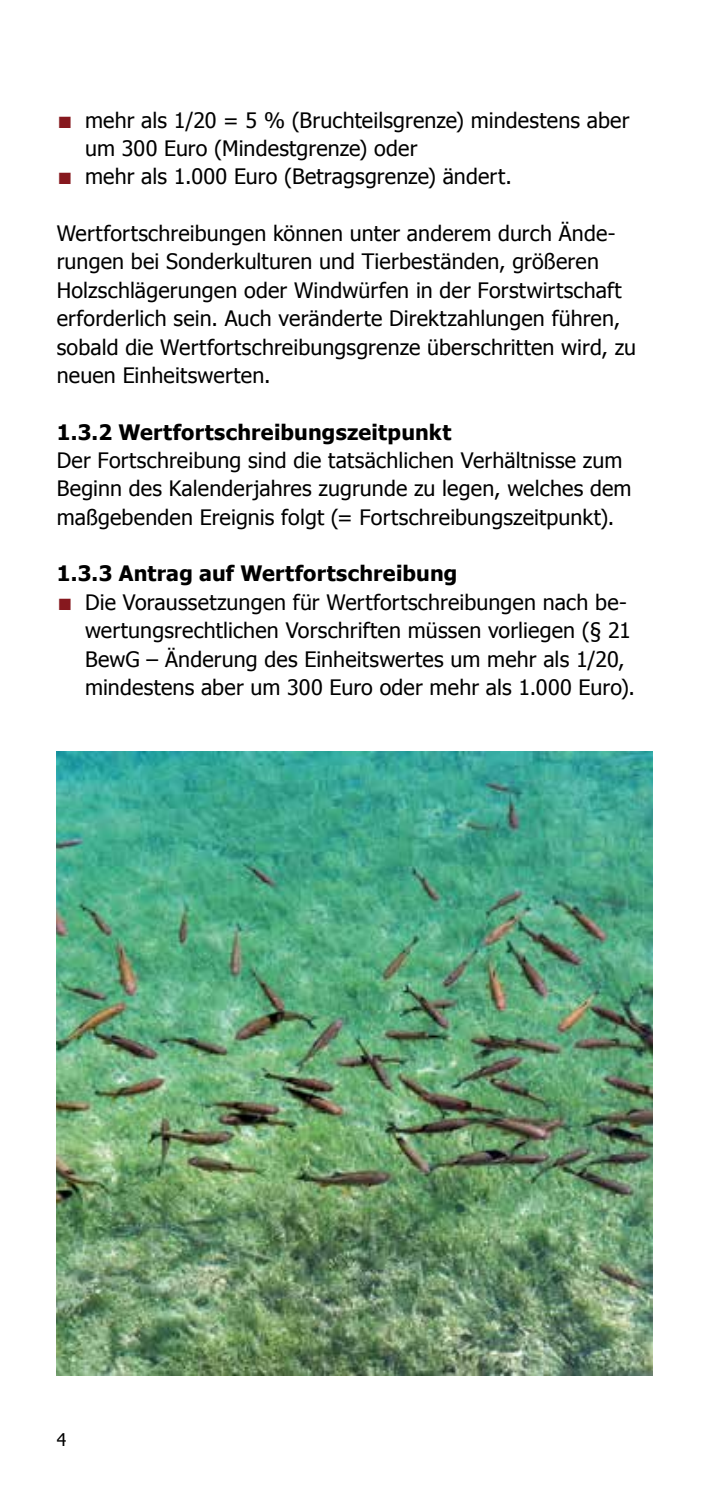
<style>
.page{position:relative;width:709px;height:1489px;background:#fff}
.page>*{position:absolute;margin:0;border:0;box-sizing:border-box;transform-origin:0 0}
.t1{font:21.25px/28.2px "Tahoma";letter-spacing:.005em;color:#000}
.t2{font:700 21.25px "Tahoma";letter-spacing:.015em;color:#000}
.t3{font:17.5px "Tahoma";color:#000}
.s1{color:#86181e}
</style>
<div class="page">
<img style="left:57px;top:751px;width:595px;height:624px">
<p class="t1" style="left:85px;top:105px;width:546px;text-indent:-28px"><span class="s1">■</span> mehr als 1/20 = 5 % (Bruchteilsgrenze) mindestens aber um 300 Euro (Mindestgrenze) oder</p>
<p class="t1" style="left:57px;top:162px;width:457px"><span class="s1">■</span> mehr als 1.000 Euro (Betragsgrenze) ändert.</p>
<p class="t1" style="left:57px;top:218px;width:581px">Wertfortschreibungen können unter anderem durch Ände&shy;rungen bei Sonderkulturen und Tierbeständen, größeren Holzschlägerungen oder Windwürfen in der Forstwirtschaft erforderlich sein. Auch veränderte Direktzahlungen führen, sobald die Wertfortschreibungsgrenze überschritten wird, zu neuen Einheitswerten.</p>
<p class="t2" style="left:57px;top:418px;width:396px">1.3.2 Wertfortschreibungszeitpunkt</p>
<p class="t1" style="left:57px;top:445px;width:576px">Der Fortschreibung sind die tatsächlichen Verhältnisse zum<br>Beginn des Kalenderjahres zugrunde zu legen, welches dem maßgebenden Ereignis folgt (= Fortschreibungszeitpunkt).</p>
<p class="t2" style="left:57px;top:560px;width:402px">1.3.3 Antrag auf Wertfortschreibung</p>
<p class="t1" style="left:85px;top:587px;width:551px;text-indent:-28px"><span class="s1">■</span> Die Voraussetzungen für Wertfortschreibungen nach be&shy;wertungsrechtlichen Vorschriften müssen vorliegen (§ 21<br>BewG – Änderung des Einheitswertes um mehr als 1/20, mindestens aber um 300 Euro oder mehr als 1.000 Euro).</p>
<p class="t3" style="left:57px;top:1427px;width:11px">4</p>
</div>
